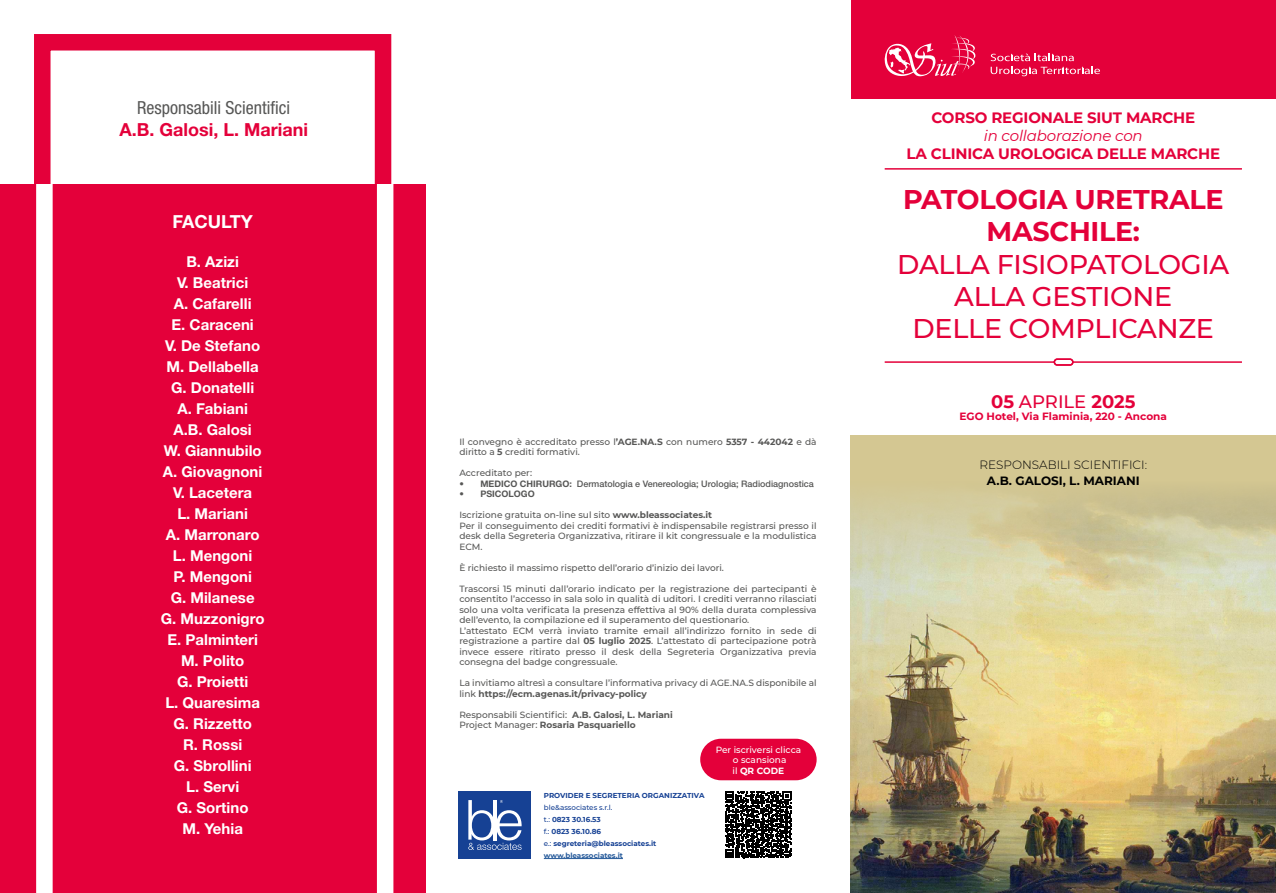
<style>
.page{position:relative;width:1276px;height:893px;background:#fff}
.page>*{position:absolute;margin:0;border:0;box-sizing:border-box;transform-origin:0 0}
.t1{font:500 27px/32.4px "Montserrat";letter-spacing:-.01em;color:#e4003a;text-align:center}
.t2{font:700 27px/32.4px "Montserrat";letter-spacing:-.01em;color:#e4003a;text-align:center}
.t3{font:condensed 18px "Helvetica Neue LT Pro";color:#575756}
.t4{font:700 18px "Helvetica Neue LT Std";color:#e4003a}
.t5{font:700 18px "Montserrat";color:#e4003a}
.t6{font:700 18px "Helvetica Neue LT Std";color:#fff}
.t7{font:700 15px/21px "Helvetica Neue LT Std";color:#fff;text-align:center}
.t8{font:700 15px "Montserrat";letter-spacing:-.01em;color:#e4003a}
.t9{font:italic 15px "Montserrat";letter-spacing:-.01em;color:#e4003a}
.t10{font:300 12px "Montserrat";color:#000}
.t11{font:700 12px "Montserrat";color:#000}
.t12{font:700 10.5px "Montserrat";color:#e4003a}
.t13{font:500 9px/10.5px "Montserrat";color:#575756}
.t14{font:500 9px "Helvetica Neue LT Std";color:#575756}
.t15{font:500 9px/10.5px "Montserrat";color:#fff;text-align:center}
.t16{font:700 9px "Helvetica Neue LT Std";color:#575756}
.t17{font:700 7.2px/12px "Montserrat";color:#164194}
.s1{font-weight:700}
.s2{font-weight:500}
.s3{color:#275b9b}
</style>
<div class="page">
<div style="left:34px;top:34px;width:357px;height:825px;border:16px solid #e4003a"></div>
<div style="left:0;top:185px;width:425px;height:708px;background:#e4003a"></div>
<svg style="left:36px;top:185px;width:357px;height:708px"></svg>
<hr style="left:544px;top:858px;width:79px;height:1px;background:#275b9b">
<div style="left:459px;top:791px;width:72px;height:68px;background:#164194"></div>
<svg style="left:468px;top:800px;width:54px;height:50px"></svg>
<img style="left:850px;top:641px;width:426px;height:252px">
<svg style="left:850px;top:436px;width:426px;height:205px;background:#d5cea0"></svg>
<div style="left:851px;top:0;width:425px;height:99px;background:#e4003a"></div>
<svg style="left:884px;top:35px;width:92px;height:42px"></svg>
<svg style="left:990px;top:53px;width:110px;height:23px"></svg>
<hr style="left:884px;top:168px;width:358px;height:2px;background:#e4003a">
<hr style="left:1072px;top:361px;width:170px;height:2px;background:#e4003a">
<hr style="left:884px;top:361px;width:170px;height:2px;background:#e4003a">
<div style="left:1053px;top:358px;width:20px;height:8px;border:2px solid #e4003a;border-radius:3px"></div>
<svg style="left:725px;top:791px;width:66px;height:67px"></svg>
<div style="left:700px;top:739px;width:116px;height:41px;background:#e4003a;border-radius:21px"></div>
<h2 class="t3" style="left:137px;top:97px;width:154px">Responsabili Scientifici</h2>
<h2 class="t4" style="left:119px;top:118px;width:190px">A.B. Galosi, L. Mariani</h2>
<h2 class="t6" style="left:172px;top:211px;width:82px">FACULTY</h2>
<p class="t7" style="left:161px;top:251px;width:105px">B. Azizi<br>V. Beatrici<br>A. Cafarelli<br>E. Caraceni<br>V. De Stefano<br>M. Dellabella<br>G. Donatelli<br>A. Fabiani<br>A.B. Galosi<br>W. Giannubilo<br>A. Giovagnoni<br>V. Lacetera<br>L. Mariani<br>A. Marronaro<br>L. Mengoni<br>P. Mengoni<br>G. Milanese<br>G. Muzzonigro<br>E. Palminteri<br>M. Polito<br>G. Proietti<br>L. Quaresima<br>G. Rizzetto<br>R. Rossi<br>G. Sbrollini<br>L. Servi<br>G. Sortino<br>M. Yehia</p>
<p class="t13" style="left:459px;top:436px;width:359px">Il convegno è accreditato presso l<span class="s1">’AGE.NA.S</span> con numero <span class="s1">5357 - 442042</span> e dà diritto a <span class="s1">5</span> crediti formativi.</p>
<p class="t13" style="left:459px;top:467px;width:74px">Accreditato per:</p>
<p class="t14" style="left:459px;top:478px;width:356px"><span class="s1">• MEDICO CHIRURGO:</span> Dermatologia e Venereologia; Urologia; Radiodiagnostica</p>
<p class="t16" style="left:459px;top:488px;width:77px">• PSICOLOGO</p>
<p class="t13" style="left:459px;top:509px;width:359px">Iscrizione gratuita on-line sul sito <span class="s1">www.bleassociates.it<br></span>Per il conseguimento dei crediti formativi è indispensabile registrarsi presso il desk della Segreteria Organizzativa, ritirare il kit congressuale e la modulistica ECM.</p>
<p class="t13" style="left:459px;top:562px;width:266px">È richiesto il massimo rispetto dell’orario d’inizio dei lavori.</p>
<p class="t13" style="left:459px;top:583px;width:359px">Trascorsi 15 minuti dall’orario indicato per la registrazione dei partecipanti è consentito l’accesso in sala solo in qualità di uditori. I crediti verranno rilasciati solo una volta verificata la presenza effettiva al 90% della durata complessiva dell’evento, la compilazione ed il superamento del questionario.<br>L’attestato ECM verrà inviato tramite email all’indirizzo fornito in sede di registrazione a partire dal <span class="s1">05 luglio 2025</span>. L’attestato di partecipazione potrà invece essere ritirato presso il desk della Segreteria Organizzativa previa consegna del badge congressuale.</p>
<p class="t13" style="left:459px;top:677px;width:359px">La invitiamo altresì a consultare l’informativa privacy di AGE.NA.S disponibile al link <span class="s1">https://ecm.agenas.it/privacy-policy</span></p>
<p class="t13" style="left:459px;top:709px;width:215px">Responsabili Scientifici: <span class="s1">A.B. Galosi, L. Mariani<br></span>Project Manager: <span class="s1">Rosaria Pasquariello</span></p>
<p class="t17" style="left:544px;top:789px;width:162px">PROVIDER E SEGRETERIA ORGANIZZATIVA</p>
<p class="t17" style="left:544px;top:801px;width:114px"><span class="s2">ble&amp;associates s.r.l.<br>t.:</span> 0823 30.16.53<br><span class="s2">f.:</span> 0823 36.10.86<br><span class="s2">e.:</span> segreteria@bleassociates.it <span class="s3">www.bleassociates.it</span></p>
<p class="t15" style="left:715px;top:744px;width:87px">Per iscriversi clicca o scansiona<br>il <span class="s1">QR CODE</span></p>
<h3 class="t8" style="left:931px;top:107px;width:265px">CORSO REGIONALE SIUT MARCHE</h3>
<h3 class="t9" style="left:984px;top:125px;width:160px">in collaborazione con</h3>
<h3 class="t8" style="left:906px;top:143px;width:315px">LA CLINICA UROLOGICA DELLE MARCHE</h3>
<h1 class="t2" style="left:903px;top:182px;width:322px">PATOLOGIA URETRALE<br>MASCHILE:</h1>
<h1 class="t1" style="left:897px;top:247px;width:333px">DALLA FISIOPATOLOGIA<br>ALLA GESTIONE<br>DELLE COMPLICANZE</h1>
<h2 class="t5" style="left:991px;top:388px;width:146px">05 <span class="s2">APRILE</span> 2025</h2>
<p class="t12" style="left:959px;top:409px;width:209px">EGO Hotel, Via Flaminia, 220 - Ancona</p>
<h3 class="t10" style="left:979px;top:456px;width:169px">RESPONSABILI SCIENTIFICI:</h3>
<h3 class="t11" style="left:987px;top:472px;width:154px">A.B. GALOSI, L. MARIANI</h3>
</div>
